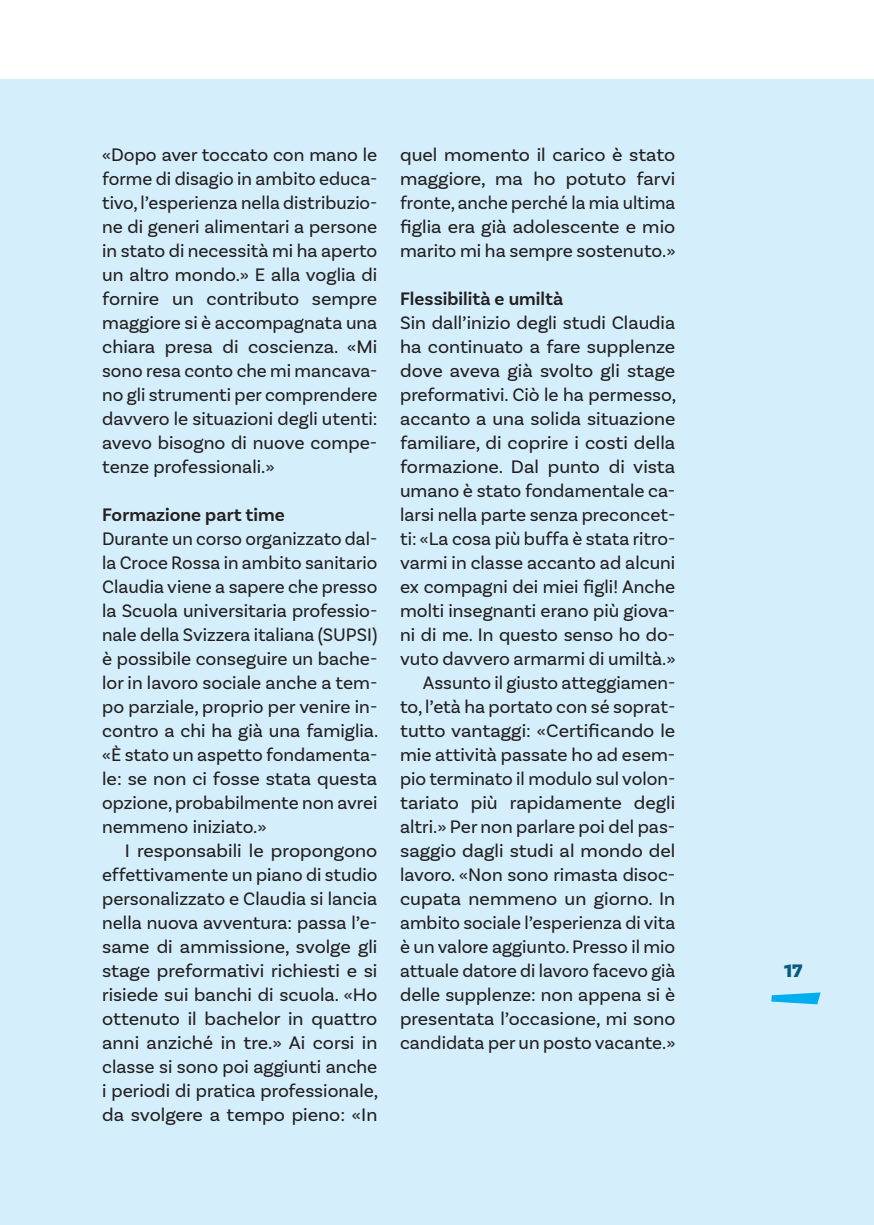
<style>
.page{position:relative;width:874px;height:1225px;background:#fff}
.page>*{position:absolute;margin:0;border:0;box-sizing:border-box;transform-origin:0 0}
.t1{font:19px/24px "Basic Sans";color:#231f20;text-align:justify}
.t2{font:600 19px "Basic Sans";color:#231f20}
.t3{font:900 19px "Basic Sans";color:#0a5a7e}
</style>
<div class="page">
<div style="left:0;top:79px;width:873px;height:1146px;background:#d4effb"></div>
<svg style="left:771px;top:992px;width:49px;height:12px"></svg>
<p class="t1" style="left:102px;top:143px;width:276px">«Dopo aver toccato con mano le forme di disagio in ambito educa&shy;tivo, l’esperienza nella distribuzio&shy;ne di generi alimentari a persone in stato di necessità mi ha aperto un altro mondo.» E alla voglia di fornire un contributo sempre maggiore si è accompagnata una chiara presa di coscienza. «Mi sono resa conto che mi mancava&shy;no gli strumenti per comprendere davvero le situazioni degli utenti: avevo bisogno di nuove compe&shy;tenze professionali.»</p>
<p class="t2" style="left:102px;top:503px;width:184px">Formazione part time</p>
<p class="t1" style="left:102px;top:527px;width:277px">Durante un corso organizzato dal&shy;la Croce Rossa in ambito sanitario Claudia viene a sapere che presso la Scuola universitaria professio&shy;nale della Svizzera italiana (SUPSI) è possibile conseguire un bache&shy;lor in lavoro sociale anche a tem&shy;po parziale, proprio per venire in&shy;contro a chi ha già una famiglia. «È stato un aspetto fondamenta&shy;le: se non ci fosse stata questa opzione, probabilmente non avrei nemmeno iniziato.»</p>
<p class="t1" style="left:102px;top:839px;width:277px;text-indent:23px">I responsabili le propongono effettivamente un piano di studio personalizzato e Claudia si lancia nella nuova avventura: passa l’e&shy;same di ammissione, svolge gli stage preformativi richiesti e si risiede sui banchi di scuola. «Ho ottenuto il bachelor in quattro anni anziché in tre.» Ai corsi in classe si sono poi aggiunti anche i periodi di pratica professionale, da svolgere a tempo pieno: «In</p>
<p class="t1" style="left:400px;top:143px;width:276px">quel momento il carico è stato maggiore, ma ho potuto farvi fronte, anche perché la mia ultima figlia era già adolescente e mio marito mi ha sempre sostenuto.»</p>
<p class="t2" style="left:400px;top:287px;width:165px">Flessibilità e umiltà</p>
<p class="t1" style="left:400px;top:311px;width:277px;text-align:right">Sin dall’inizio degli studi Claudia ha continuato a fare supplenze dove aveva già svolto gli stage preformativi. Ciò le ha permesso, accanto a una solida situazione familiare, di coprire i costi della formazione. Dal punto di vista umano è stato fondamentale ca&shy;larsi nella parte senza preconcet&shy;ti: «La cosa più buffa è stata ritro&shy;varmi in classe accanto ad alcuni ex compagni dei miei figli! Anche molti insegnanti erano più giova&shy;ni di me. In questo senso ho do&shy;vuto davvero armarmi di umiltà.»<br>Assunto il giusto atteggiamen&shy;to, l’età ha portato con sé soprat&shy;tutto vantaggi: «Certificando le mie attività passate ho ad esem&shy;pio terminato il modulo sul volon&shy;tariato più rapidamente degli altri.» Per non parlare poi del pas&shy;saggio dagli studi al mondo del lavoro. «Non sono rimasta disoc&shy;cupata nemmeno un giorno. In ambito sociale l’esperienza di vita è un valore aggiunto. Presso il mio attuale datore di lavoro facevo già delle supplenze: non appena si è presentata l’occasione, mi sono candidata per un posto vacante.»</p>
<p class="t3" style="left:783px;top:959px;width:20px">17</p>
</div>
